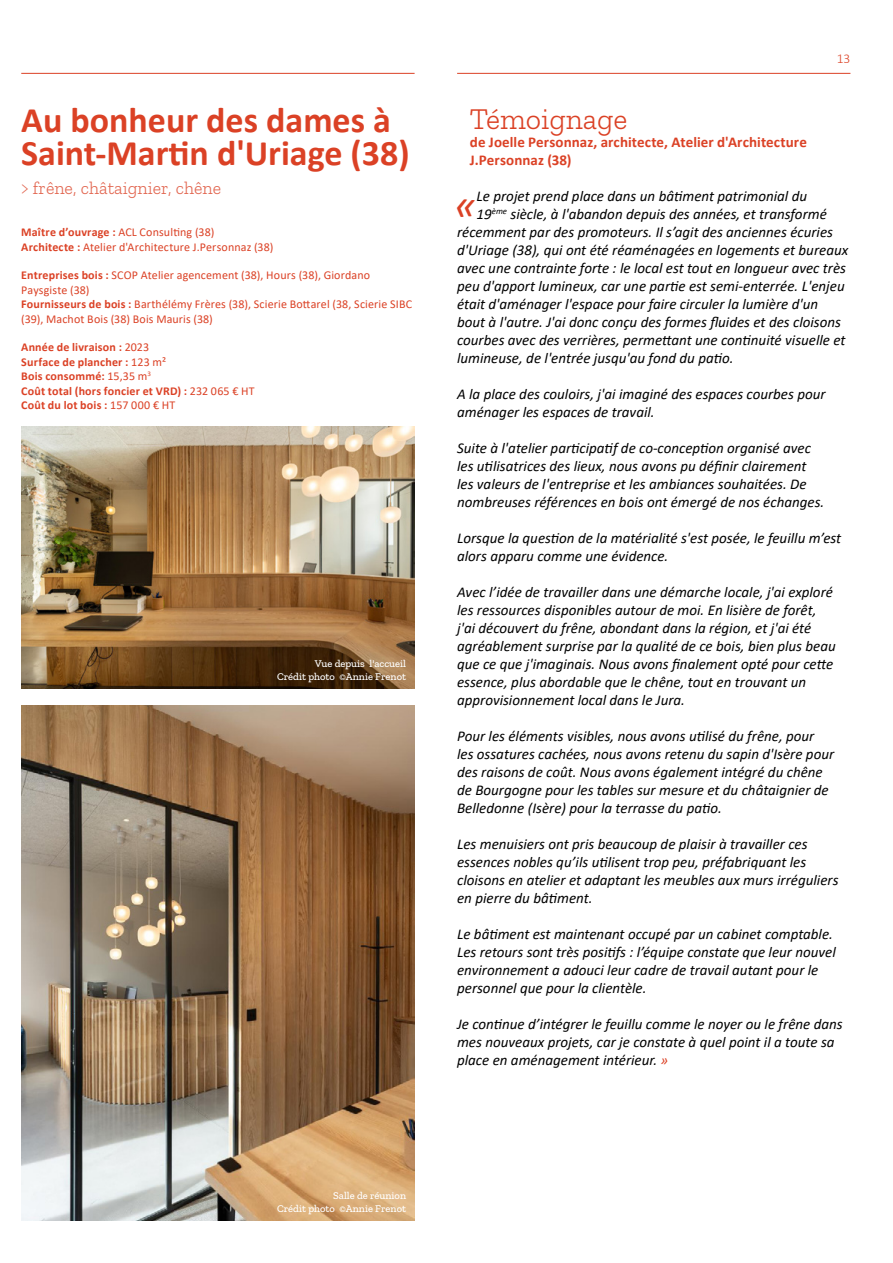
<style>
.page{position:relative;width:893px;height:1263px;background:#fff}
.page>*{position:absolute;margin:0;border:0;box-sizing:border-box;transform-origin:0 0}
.t1{font:italic 43.35px "Calibri";color:#db4125}
.t2{font:700 36px/33px "Calibri";color:#db4125}
.t3{font:300 30px "Zilla Slab";color:#db4125}
.t4{font:300 18px "Zilla Slab";color:#e26751}
.t5{font:italic 15px/18px "Calibri";color:#000}
.t6{font:700 15px/18px "Calibri";letter-spacing:.005em;color:#db4125}
.t7{font:300 13.5px "Calibri";color:#db4125}
.t8{font:12px/14.4px "Calibri";letter-spacing:.01em;color:#db4125}
.t9{font:700 12px/14.4px "Calibri";letter-spacing:.015em;color:#db4125}
.t10{font:500 10.5px/12.6px "Zilla Slab";color:#fff;text-align:right}
.s1{font-weight:700}
.s2{font-weight:400}
.s3{color:#db4125}
</style>
<div class="page">
<hr style="left:457px;top:73px;width:393px;height:1px;background:#db4125">
<hr style="left:21px;top:73px;width:394px;height:1px;background:#db4125">
<img style="left:21px;top:706px;width:394px;height:514px">
<img style="left:21px;top:426px;width:394px;height:263px">
<h2 class="t2" style="left:21px;top:103px;width:390px">Au bonheur des dames à<br>Saint-Martin d'Uriage (38)</h2>
<p class="t4" style="left:21px;top:178px;width:201px">&gt; frêne, châtaignier, chêne</p>
<p class="t8" style="left:21px;top:225px;width:254px"><span class="s1">Maître d’ouvrage :</span> ACL Consulting (38)<br><span class="s1">Architecte :</span> Atelier d'Architecture J.Personnaz (38)</p>
<p class="t8" style="left:21px;top:268px;width:392px"><span class="s1">Entreprises bois :</span> SCOP Atelier agencement (38), Hours (38), Giordano Paysgiste (38)<br><span class="s1">Fournisseurs de bois :</span> Barthélémy Frères (38), Scierie Bottarel (38, Scierie SIBC (39), Machot Bois (38) Bois Mauris (38)</p>
<p class="t9" style="left:21px;top:340px;width:235px">Année de livraison : <span class="s2">2023<br></span>Surface de plancher : <span class="s2">123 m²<br></span>Bois consommé: <span class="s2">15,35 m</span><sup>3<br></sup>Coût total (hors foncier et VRD) : <span class="s2">232 065 € HT<br></span>Coût du lot bois : <span class="s2">157 000 € HT</span></p>
<p class="t10" style="left:277px;top:658px;width:131px">Vue depuis l'accueil<br>Crédit photo ©Annie Frenot</p>
<p class="t7" style="left:837px;top:50px;width:15px">13</p>
<h3 class="t3" style="left:470px;top:102px;width:159px">Témoignage</h3>
<p class="t6" style="left:470px;top:132px;width:339px">de Joelle Personnaz, architecte, Atelier d'Architecture<br>J.Personnaz (38)</p>
<h1 class="t1" style="left:454px;top:174px;width:24px">«</h1>
<p class="t5" style="left:477px;top:186px;width:332px">Le projet prend place dans un bâtiment patrimonial du</p>
<p class="t5" style="left:477px;top:204px;width:352px">19<sup>ème</sup> siècle, à l'abandon depuis des années, et transformé</p>
<p class="t5" style="left:457px;top:222px;width:377px">récemment par des promoteurs. Il s’agit des anciennes écuries</p>
<p class="t5" style="left:457px;top:240px;width:393px">d'Uriage (38), qui ont été réaménagées en logements et bureaux</p>
<p class="t5" style="left:457px;top:258px;width:390px">avec une contrainte forte : le local est tout en longueur avec très</p>
<p class="t5" style="left:457px;top:276px;width:389px">peu d'apport lumineux, car une partie est semi-enterrée. L'enjeu</p>
<p class="t5" style="left:457px;top:294px;width:363px">était d'aménager l'espace pour faire circuler la lumière d'un</p>
<p class="t5" style="left:457px;top:312px;width:385px">bout à l'autre. J'ai donc conçu des formes fluides et des cloisons</p>
<p class="t5" style="left:457px;top:330px;width:390px">courbes avec des verrières, permettant une continuité visuelle et</p>
<p class="t5" style="left:457px;top:348px;width:278px">lumineuse, de l'entrée jusqu'au fond du patio.</p>
<p class="t5" style="left:457px;top:384px;width:370px">A la place des couloirs, j'ai imaginé des espaces courbes pour aménager les espaces de travail.</p>
<p class="t5" style="left:457px;top:438px;width:369px">Suite à l'atelier participatif de co-conception organisé avec les utilisatrices des lieux, nous avons pu définir clairement les valeurs de l'entreprise et les ambiances souhaitées. De nombreuses références en bois ont émergé de nos échanges.</p>
<p class="t5" style="left:457px;top:528px;width:386px">Lorsque la question de la matérialité s'est posée, le feuillu m’est alors apparu comme une évidence.</p>
<p class="t5" style="left:457px;top:582px;width:380px">Avec l’idée de travailler dans une démarche locale, j'ai exploré les ressources disponibles autour de moi. En lisière de forêt, j'ai découvert du frêne, abondant dans la région, et j'ai été agréablement surprise par la qualité de ce bois, bien plus beau que ce que j'imaginais. Nous avons finalement opté pour cette essence, plus abordable que le chêne, tout en trouvant un approvisionnement local dans le Jura.</p>
<p class="t5" style="left:457px;top:726px;width:379px">Pour les éléments visibles, nous avons utilisé du frêne, pour les ossatures cachées, nous avons retenu du sapin d'Isère pour des raisons de coût. Nous avons également intégré du chêne de Bourgogne pour les tables sur mesure et du châtaignier de Belledonne (Isère) pour la terrasse du patio.</p>
<p class="t5" style="left:457px;top:834px;width:383px">Les menuisiers ont pris beaucoup de plaisir à travailler ces essences nobles qu’ils utilisent trop peu, préfabriquant les cloisons en atelier et adaptant les meubles aux murs irréguliers en pierre du bâtiment.</p>
<p class="t5" style="left:457px;top:924px;width:380px">Le bâtiment est maintenant occupé par un cabinet comptable.<br>Les retours sont très positifs : l’équipe constate que leur nouvel environnement a adouci leur cadre de travail autant pour le personnel que pour la clientèle.</p>
<p class="t5" style="left:457px;top:1014px;width:387px">Je continue d’intégrer le feuillu comme le noyer ou le frêne dans mes nouveaux projets, car je constate à quel point il a toute sa place en aménagement intérieur. <span class="s3">»</span></p>
<p class="t10" style="left:277px;top:1189px;width:131px">Salle de réunion<br>Crédit photo ©Annie Frenot</p>
</div>
